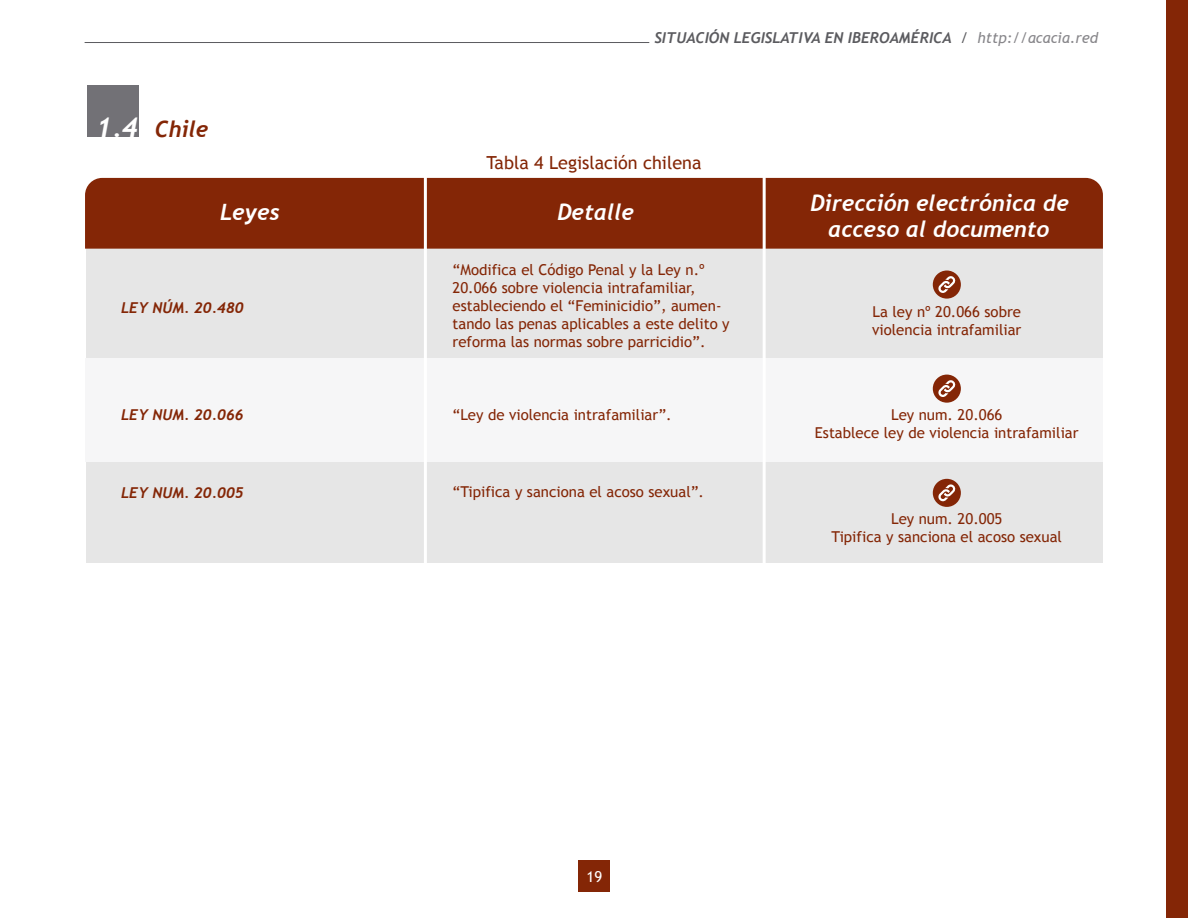
<style>
.page{position:relative;width:1188px;height:918px;background:#fff}
.page>*{position:absolute;margin:0;border:0;box-sizing:border-box;transform-origin:0 0}
.t1{font:italic 700 22.5px/25.5px "Trebuchet";color:#fff;text-align:center}
.t2{font:italic 700 22.5px "Trebuchet";color:#842606}
.t3{font:18px "Trebuchet MS";color:#842606}
.t4{font:15px/18px "Trebuchet MS";color:#842606}
.t5{font:italic 700 15px "Trebuchet";color:#5b5b5f}
.t6{font:italic 700 15px "Trebuchet";color:#842606}
.t7{font:15px "Trebuchet MS";color:#fff}
.s1{font-family:"Trebuchet MS";font-weight:400}
.s2{font-family:"Trebuchet MS";font-weight:400;color:#87868a}
.s3{font-size:27.15px;color:#fff}
</style>
<div class="page">
<div style="left:1167px;top:0;width:21px;height:918px;background:#842606"></div>
<hr style="left:85px;top:42px;width:564px;height:1px;background:#5b5b5f">
<div style="left:578px;top:860px;width:31px;height:31px;background:#842606"></div>
<div style="left:88px;top:85px;width:51px;height:52px;background:#727176"></div>
<div style="left:86px;top:244px;width:1017px;height:319px;background:#e6e6e6"></div>
<div style="left:85px;top:358px;width:1018px;height:104px;background:#f6f6f7"></div>
<div style="left:85px;top:178px;width:1018px;height:71px;background:#842606"></div>
<hr style="left:763px;top:174px;width:3px;height:397px;background:#fff">
<hr style="left:424px;top:174px;width:3px;height:397px;background:#fff">
<div style="left:933px;top:375px;width:28px;height:28px;background:#842606;border-radius:50%"></div>
<svg style="left:938px;top:380px;width:18px;height:17px"></svg>
<div style="left:933px;top:479px;width:28px;height:28px;background:#842606;border-radius:50%"></div>
<svg style="left:938px;top:484px;width:18px;height:17px"></svg>
<div style="left:933px;top:271px;width:28px;height:28px;background:#842606;border-radius:50%"></div>
<svg style="left:938px;top:276px;width:18px;height:17px"></svg>
<p class="t5" style="left:654px;top:28px;width:445px">SITUACIÓN LEGISLATIVA EN IBEROAMÉRICA <span class="s1">/</span> <span class="s2">http://acacia.red</span></p>
<h1 class="t2" style="left:96px;top:115px;width:114px"><span class="s3">1.4</span> Chile</h1>
<p class="t3" style="left:486px;top:152px;width:217px">Tabla 4 Legislación chilena</p>
<h1 class="t1" style="left:220px;top:200px;width:61px">Leyes</h1>
<h1 class="t1" style="left:557px;top:200px;width:78px">Detalle</h1>
<h1 class="t1" style="left:810px;top:191px;width:260px">Dirección electrónica de acceso al documento</h1>
<p class="t6" style="left:121px;top:298px;width:124px">LEY NÚM. 20.480</p>
<p class="t6" style="left:121px;top:406px;width:124px">LEY NUM. 20.066</p>
<p class="t6" style="left:121px;top:484px;width:124px">LEY NUM. 20.005</p>
<p class="t4" style="left:453px;top:261px;width:279px">“Modifica el Código Penal y la Ley n.º 20.066 sobre violencia intrafamiliar, estableciendo el “Feminicidio”, aumen&shy;tando las penas aplicables a este delito y reforma las normas sobre parricidio”.</p>
<p class="t4" style="left:453px;top:406px;width:221px">“Ley de violencia intrafamiliar”.</p>
<p class="t4" style="left:453px;top:483px;width:253px">“Tipifica y sanciona el acoso sexual”.</p>
<p class="t4" style="left:872px;top:303px;width:151px">La ley nº 20.066 sobre violencia intrafamiliar</p>
<p class="t4" style="left:815px;top:406px;width:265px;text-align:center">Ley num. 20.066<br>Establece ley de violencia intrafamiliar</p>
<p class="t4" style="left:832px;top:509px;width:232px;text-align:center">Ley num. 20.005<br>Tipifica y sanciona el acoso sexual</p>
<p class="t7" style="left:587px;top:867px;width:17px">19</p>
</div>
